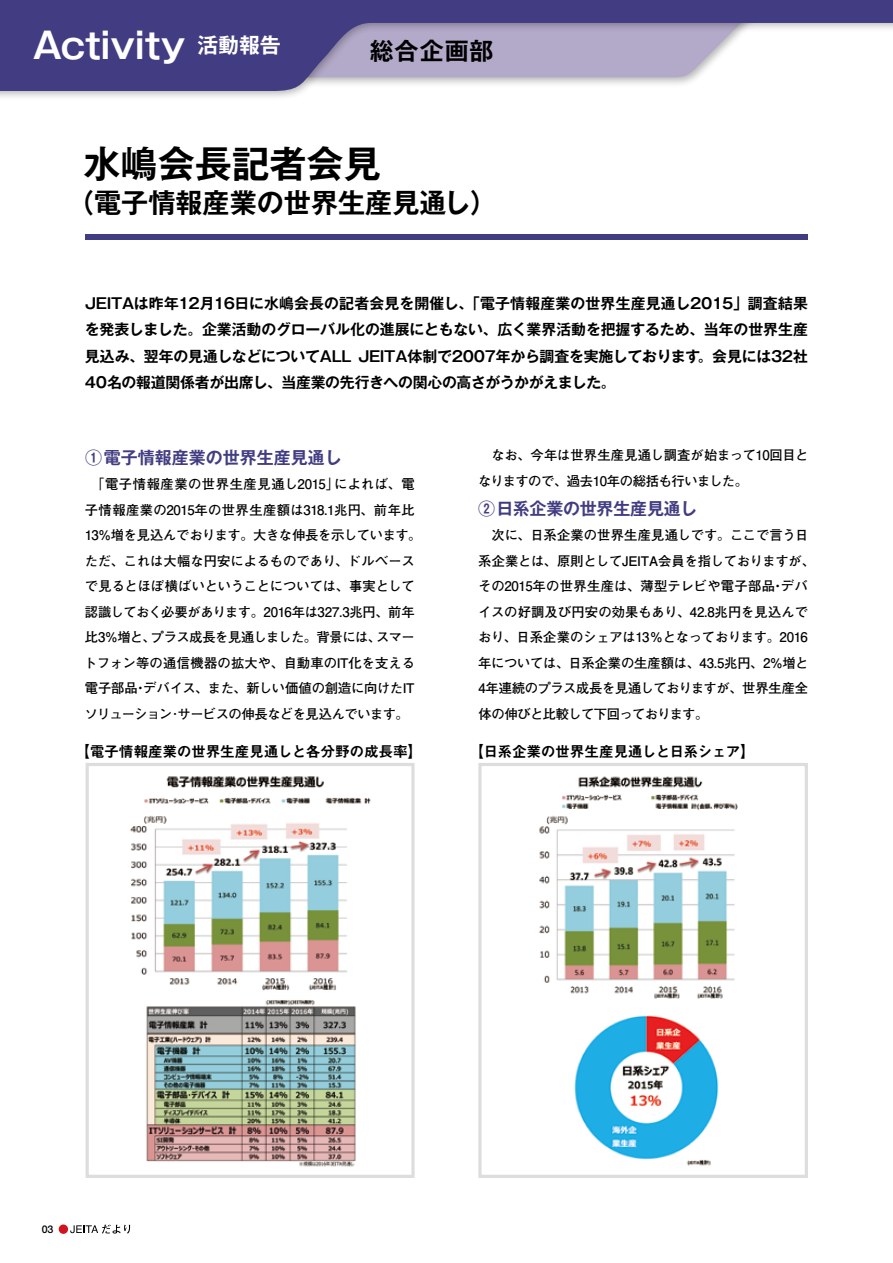
<style>
.page{position:relative;width:893px;height:1263px;background:#fff}
.page>*{position:absolute;margin:0;border:0;box-sizing:border-box;transform-origin:0 0}
.t1{font:700 37.2px "Gothic MB101 Pro De";color:#000}
.t2{font:700 36px "Gothic MB101 Pro De";letter-spacing:-.025em;color:#fff}
.t3{font:700 27.15px "Gothic MB101 Pro De";color:#000}
.t4{font:700 23.85px "Gothic MB101 Pro De";letter-spacing:.04em;color:#000}
.t5{font:700 16.95px "Gothic MB101 Pro De";color:#423d82}
.t6{font:700 14.85px/26.5px "Gothic MB101 Pro De";letter-spacing:-.02em;color:#000;text-align:justify}
.t7{font:14.85px "Midashi Go Pro MB31";letter-spacing:-.03em;color:#000}
.t8{font:700 13.35px/25.5px "Futo Go B101 Pro";letter-spacing:-.015em;color:#000}
.t9{font:500 10.65px "Helvetica Neue LT Std";color:#000}
</style>
<div class="page">
<div style="left:0;top:0;width:893px;height:102px;background:#000;opacity:.3"></div>
<svg style="left:0;top:0;width:892px;height:91px;fill:#423d82"></svg>
<svg style="left:892px;top:0;width:1px;height:91px"></svg>
<img style="left:574px;top:1015px;width:145px;height:151px">
<img style="left:146px;top:1000px;width:210px;height:167px">
<img style="left:130px;top:776px;width:241px;height:215px">
<div style="left:85px;top:234px;width:723px;height:5px;background:#423d82"></div>
<div style="left:86px;top:763px;width:329px;height:415px;border:3px solid #dcdddd"></div>
<div style="left:478px;top:763px;width:330px;height:415px;border:3px solid #dcdddd"></div>
<img style="left:539px;top:776px;width:199px;height:223px">
<svg style="left:70px;top:1224px;width:60px;height:9px"></svg>
<div style="left:59px;top:1224px;width:9px;height:10px;background:#d0131c;border-radius:50%"></div>
<h2 class="t2" style="left:33px;top:15px;width:250px">Activity <sup>活動報告</sup></h2>
<h3 class="t4" style="left:370px;top:31px;width:125px">総合企画部</h3>
<h1 class="t1" style="left:83px;top:133px;width:299px">水嶋会長記者会見</h1>
<h3 class="t3" style="left:67px;top:180px;width:431px">（電子情報産業の世界生産見通し）</h3>
<p class="t6" style="left:85px;top:288px;width:725px">JEITAは昨年12月16日に水嶋会長の記者会見を開催し、「電子情報産業の世界生産見通し2015」調査結果を発表しました。企業活動のグローバル化の進展にともない、広く業界活動を把握するため、当年の世界生産見込み、翌年の見通しなどについてALL JEITA体制で2007年から調査を実施しております。会見には32社40名の報道関係者が出席し、当産業の先行きへの関心の高さがうかがえました。</p>
<p class="t5" style="left:85px;top:443px;width:258px">①電子情報産業の世界生産見通し</p>
<p class="t8" style="left:84px;top:469px;width:339px;text-indent:7px">「電子情報産業の世界生産見通し2015」によれば、電子情報産業の2015年の世界生産額は318.1兆円、前年比<br>13%増を見込んでおります。大きな伸長を示しています。ただ、これは大幅な円安によるものであり、ドルベースで見るとほぼ横ばいということについては、事実として認識しておく必要があります。2016年は327.3兆円、前年比3%増と、プラス成長を見通しました。背景には、スマートフォン等の通信機器の拡大や、自動車のIT化を支える電子部品・デバイス、また、新しい価値の創造に向けたITソリューション･サービスの伸長などを見込んでいます。</p>
<p class="t7" style="left:75px;top:740px;width:349px">【電子情報産業の世界生産見通しと各分野の成長率】</p>
<p class="t8" style="left:478px;top:441px;width:332px;text-indent:13px">なお、今年は世界生産見通し調査が始まって10回目となりますので、過去10年の総括も行いました。</p>
<p class="t5" style="left:478px;top:494px;width:220px">②日系企業の世界生産見通し</p>
<p class="t8" style="left:478px;top:520px;width:338px;text-indent:14px">次に、日系企業の世界生産見通しです。ここで言う日系企業とは、原則としてJEITA会員を指しておりますが、その2015年の世界生産は、薄型テレビや電子部品・デバイスの好調及び円安の効果もあり、42.8兆円を見込んでおり、日系企業のシェアは13％となっております。2016年については、日系企業の生産額は、43.5兆円、2%増と<br>4年連続のプラス成長を見通しておりますが、世界生産全体の伸びと比較して下回っております。</p>
<p class="t7" style="left:469px;top:740px;width:287px">【日系企業の世界生産見通しと日系シェア】</p>
<p class="t9" style="left:42px;top:1223px;width:13px">03</p>
</div>
